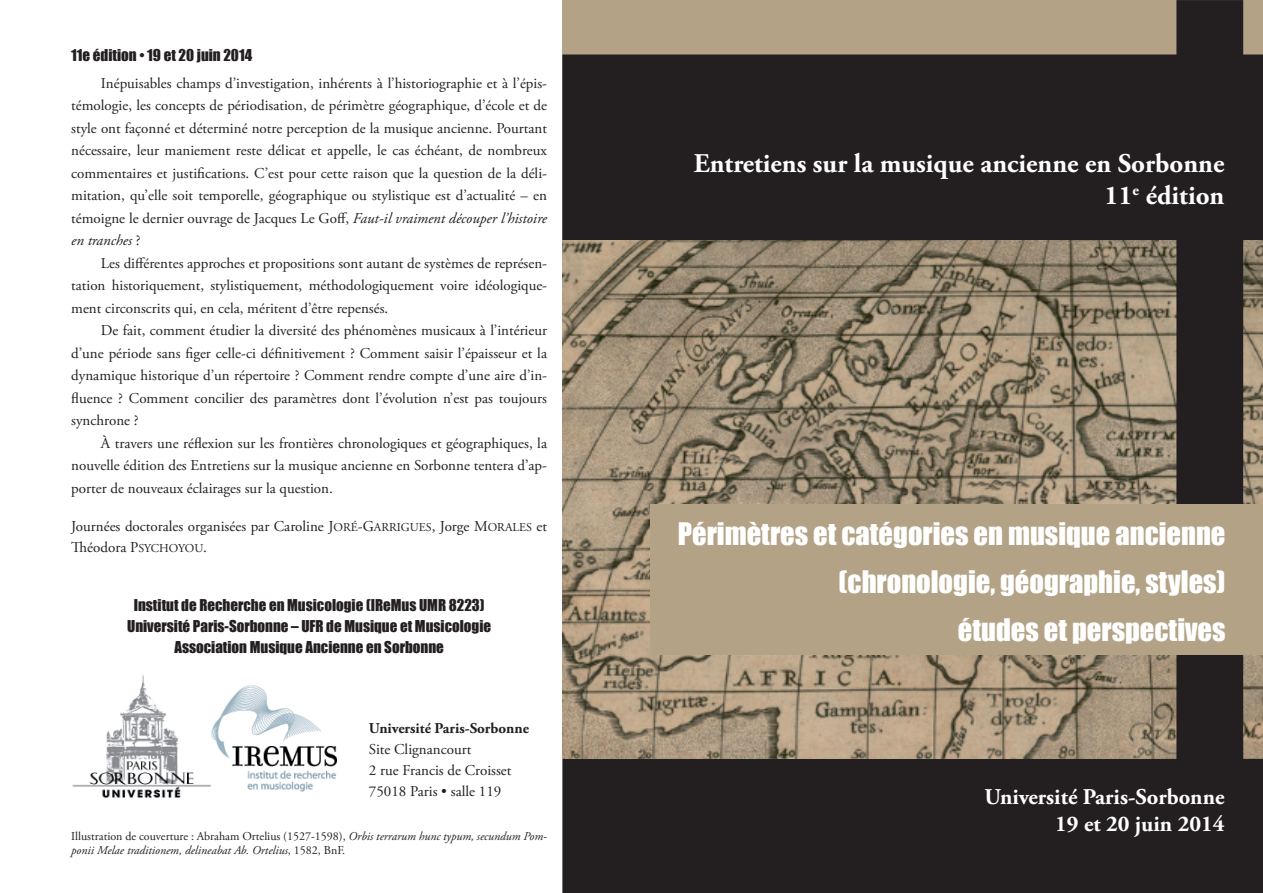
<style>
.page{position:relative;width:1263px;height:893px;background:#fff}
.page>*{position:absolute;margin:0;border:0;box-sizing:border-box;transform-origin:0 0}
.t1{font:28.5px/48px "Impact";color:#fff;text-align:right}
.t2{font:700 27px/32.4px "Adobe Garamond Pro";color:#fff;text-align:right}
.t3{font:700 22.5px/27px "Adobe Garamond Pro";color:#fff;text-align:right}
.t4{font:15px/22.5px "Adobe Garamond Pro";color:#231f20;text-align:justify}
.t5{font:15px/21px "Impact";color:#231f20;text-align:center}
.t6{font:700 15px "Adobe Garamond Pro";color:#231f20}
.t7{font:italic 12px/14.4px "Adobe Garamond Pro";color:#231f20}
.s1{font-style:italic}
.s2{font-size:12px}
.s3{font-style:normal}
</style>
<div class="page">
<div style="left:562px;top:0;width:701px;height:426px;background:#b4a286"></div>
<div style="left:563px;top:55px;width:699px;height:837px;background:#231f20"></div>
<img style="left:562px;top:240px;width:701px;height:519px">
<div style="left:1177px;top:1px;width:65px;height:891px;background:#231f20"></div>
<div style="left:1176px;top:0;width:67px;height:893px;border:2px solid #231f20"></div>
<div style="left:651px;top:504px;width:612px;height:150px;background:#b4a286"></div>
<img style="left:72px;top:675px;width:139px;height:123px">
<img style="left:211px;top:685px;width:126px;height:107px">
<p class="t5" style="left:71px;top:44px;width:182px">11e édition • 19 et 20 juin 2014</p>
<p class="t4" style="left:71px;top:72px;width:477px;text-indent:30px">Inépuisables champs d’investigation, inhérents à l’historiographie et à l’épis&shy;témologie, les concepts de périodisation, de périmètre géographique, d’école et de style ont façonné et déterminé notre perception de la musique ancienne. Pourtant nécessaire, leur maniement reste délicat et appelle, le cas échéant, de nombreux commentaires et justifications. C’est pour cette raison que la question de la déli&shy;mitation, qu’elle soit temporelle, géographique ou stylistique est d’actualité – en témoigne le dernier ouvrage de Jacques Le Goff, <span class="s1">Faut-il vraiment découper l’histoire en tranches</span> ?</p>
<p class="t4" style="left:71px;top:252px;width:477px;text-indent:30px">Les différentes approches et propositions sont autant de systèmes de représen&shy;tation historiquement, stylistiquement, méthodologiquement voire idéologique&shy;ment circonscrits qui, en cela, méritent d’être repensés.</p>
<p class="t4" style="left:71px;top:320px;width:477px;text-indent:30px">De fait, comment étudier la diversité des phénomènes musicaux à l’intérieur d’une période sans figer celle-ci définitivement ? Comment saisir l’épaisseur et la dynamique historique d’un répertoire ? Comment rendre compte d’une aire d’in&shy;fluence ? Comment concilier des paramètres dont l’évolution n’est pas toujours synchrone ?</p>
<p class="t4" style="left:71px;top:432px;width:477px;text-indent:30px">À travers une réflexion sur les frontières chronologiques et géographiques, la nouvelle édition des Entretiens sur la musique ancienne en Sorbonne tentera d’ap&shy;porter de nouveaux éclairages sur la question.</p>
<p class="t4" style="left:71px;top:516px;width:477px;line-height:21px">Journées doctorales organisées par Caroline J<span class="s2">ORÉ</span>-G<span class="s2">ARRIGUES</span>, Jorge M<span class="s2">ORALES</span> et<br>Théodora P<span class="s2">SYCHOYOU</span>.</p>
<p class="t5" style="left:127px;top:594px;width:365px">Institut de Recherche en Musicologie (IReMus UMR 8223)<br>Université Paris-Sorbonne – UFR de Musique et Musicologie<br>Association Musique Ancienne en Sorbonne</p>
<p class="t6" style="left:369px;top:719px;width:162px">Université Paris-Sorbonne</p>
<p class="t4" style="left:369px;top:739px;width:144px;line-height:21px;text-align:left">Site Clignancourt<br>2 rue Francis de Croisset<br>75018 Paris • salle 119</p>
<p class="t7" style="left:71px;top:829px;width:477px"><span class="s3">Illustration de couverture : Abraham Ortelius (1527-1598),</span> Orbis terrarum hunc typum, secundum Pom&shy;ponii Melae traditionem, delineabat Ab. Ortelius<span class="s3">, 1582, BnF.</span></p>
<h2 class="t2" style="left:694px;top:147px;width:532px">Entretiens sur la musique ancienne en Sorbonne<br>11<sup>e</sup> édition</h2>
<h1 class="t1" style="left:678px;top:509px;width:549px">Périmètres et catégories en musique ancienne (chronologie, géographie, styles)<br>études et perspectives</h1>
<h3 class="t3" style="left:984px;top:784px;width:242px">Université Paris-Sorbonne<br>19 et 20 juin 2014</h3>
</div>
